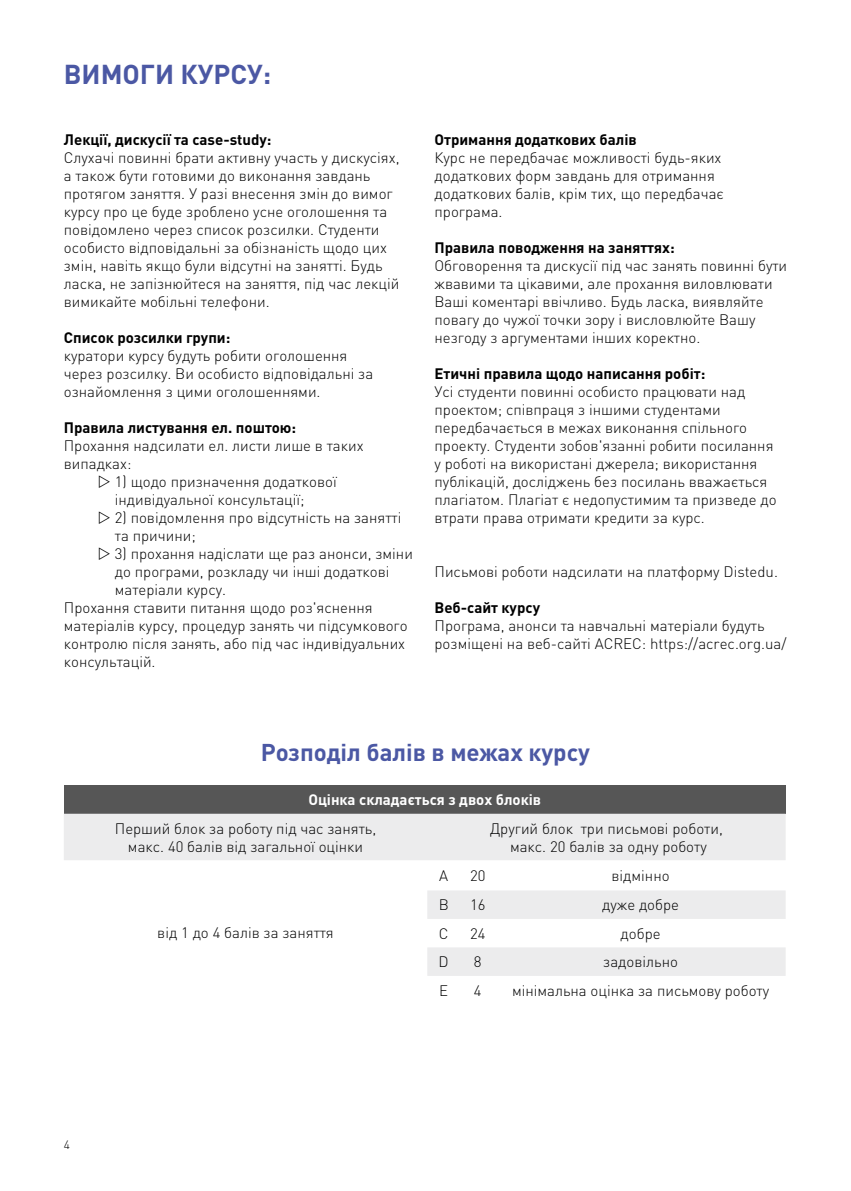
<style>
.page{position:relative;width:851px;height:1191px;background:#fff}
.page>*{position:absolute;margin:0;border:0;box-sizing:border-box;transform-origin:0 0}
.t1{font:700 27px "DIN Pro";color:#4b58a4}
.t2{font:700 24px "DIN Pro";color:#4b58a4}
.t3{font:300 15px/18px "DIN Pro";color:#000}
.t4{font:700 15px "DIN Pro";color:#000}
.t5{font:700 15px "DIN Pro";color:#fff}
.t6{font:300 12px "DIN Pro";color:#000}
</style>
<div class="page">
<div style="left:64px;top:785px;width:721px;height:28px;background:#565656"></div>
<svg style="left:64px;top:813px;width:721px;height:163px"></svg>
<h1 class="t1" style="left:64px;top:56px;width:209px">Вимо ги курсу:</h1>
<p class="t4" style="left:64px;top:129px;width:209px">Лекції, дискусії та case-study:</p>
<p class="t3" style="left:64px;top:148px;width:337px">Слухачі повинні брати активну участь у дискусіях, а також бути готовими до виконання завдань протягом заняття. У разі внесення змін до вимог курсу про це буде зроблено усне оголошення та повідомлено через список розсилки. Студенти особисто відповідальні за обізнаність щодо цих змін, навіть якщо були відсутні на занятті. Будь ласка, не запізнюйтеся на заняття, під час лекцій вимикайте мобільні телефони.</p>
<p class="t4" style="left:64px;top:327px;width:168px">Список розсилки групи:</p>
<p class="t3" style="left:64px;top:346px;width:311px">куратори курсу будуть робити оголошення через розсилку. Ви особисто відповідальні за ознайомлення з цими оголошеннями.</p>
<p class="t4" style="left:64px;top:417px;width:234px">Правила листування ел. поштою:</p>
<p class="t3" style="left:64px;top:436px;width:301px">Прохання надсилати ел. листи лише в таких випадках:</p>
<p class="t3" style="left:115px;top:472px;width:223px">1) щодо призначення додаткової індивідуальної консультації;</p>
<p class="t3" style="left:115px;top:508px;width:288px">2) повідомлення про відсутність на занятті та причини;</p>
<p class="t3" style="left:115px;top:544px;width:299px">3) прохання надіслати ще раз анонси, зміни</p>
<p class="t3" style="left:115px;top:562px;width:276px">до програми, розкладу чи інші додаткові</p>
<p class="t3" style="left:115px;top:580px;width:113px">матеріали курсу.</p>
<p class="t3" style="left:64px;top:598px;width:310px">Прохання ставити питання щодо роз'яснення</p>
<p class="t3" style="left:64px;top:616px;width:345px">матеріалів курсу, процедур занять чи підсумкового</p>
<p class="t3" style="left:64px;top:634px;width:343px">контролю після занять, або під час індивідуальних</p>
<p class="t3" style="left:64px;top:652px;width:93px">консультацій.</p>
<p class="t4" style="left:434px;top:129px;width:204px">Отримання додаткових балів</p>
<p class="t3" style="left:434px;top:148px;width:291px">Курс не передбачає можливості будь-яких додаткових форм завдань для отримання додаткових балів, крім тих, що передбачає програма.</p>
<p class="t4" style="left:434px;top:237px;width:241px">Правила поводження на заняттях:</p>
<p class="t3" style="left:434px;top:256px;width:354px">Обговорення та дискусії під час занять повинні бути жвавими та цікавими, але прохання виловлювати Ваші коментарі ввічливо. Будь ласка, виявляйте повагу до чужої точки зору і висловлюйте Вашу незгоду з аргументами інших коректно.</p>
<p class="t4" style="left:434px;top:363px;width:272px">Етичні правила щодо написання робіт:</p>
<p class="t3" style="left:434px;top:382px;width:343px">Усі студенти повинні особисто працювати над проектом; співпраця з іншими студентами передбачається в межах виконання спільного проекту. Студенти зобов'язанні робити посилання у роботі на використані джерела; використання публікацій, досліджень без посилань вважається плагіатом. Плагіат є недопустимим та призведе до втрати права отримати кредити за курс.</p>
<p class="t3" style="left:434px;top:562px;width:345px">Письмові роботи надсилати на платформу Distedu.</p>
<p class="t4" style="left:434px;top:597px;width:107px">Веб-сайт курсу</p>
<p class="t3" style="left:434px;top:616px;width:353px">Програма, анонси та навчальні матеріали будуть розміщені на веб-сайті ACREC: https://acrec.org.ua/</p>
<h2 class="t2" style="left:261px;top:736px;width:331px">Розподіл балів в межах курсу</h2>
<p class="t5" style="left:308px;top:789px;width:234px">Оцінка складається з двох блоків</p>
<p class="t3" style="left:115px;top:818px;width:263px;text-align:center">Перший блок за роботу під час занять, макс. 40 балів від загальної оцінки</p>
<p class="t3" style="left:490px;top:818px;width:234px;text-align:center">Другий блок три письмові роботи, макс. 20 балів за одну роботу</p>
<p class="t6" style="left:64px;top:1136px;width:8px">4</p>
<p class="t3" style="left:157px;top:923px;width:178px">від 1 до 4 балів за заняття</p>
<p class="t3" style="left:439px;top:866px;width:11px">A</p>
<p class="t3" style="left:470px;top:866px;width:17px">20</p>
<p class="t3" style="left:611px;top:866px;width:60px">відмінно</p>
<p class="t3" style="left:438px;top:895px;width:12px">B</p>
<p class="t3" style="left:470px;top:895px;width:17px">16</p>
<p class="t3" style="left:602px;top:895px;width:78px">дуже добре</p>
<p class="t3" style="left:439px;top:924px;width:11px">C</p>
<p class="t3" style="left:470px;top:924px;width:17px">24</p>
<p class="t3" style="left:620px;top:924px;width:42px">добре</p>
<p class="t3" style="left:438px;top:952px;width:12px">D</p>
<p class="t3" style="left:474px;top:952px;width:9px">8</p>
<p class="t3" style="left:603px;top:952px;width:76px">задовільно</p>
<p class="t3" style="left:439px;top:980px;width:10px">E</p>
<p class="t3" style="left:474px;top:980px;width:9px">4</p>
<p class="t3" style="left:512px;top:980px;width:259px">мінімальна оцінка за письмову роботу</p>
</div>
